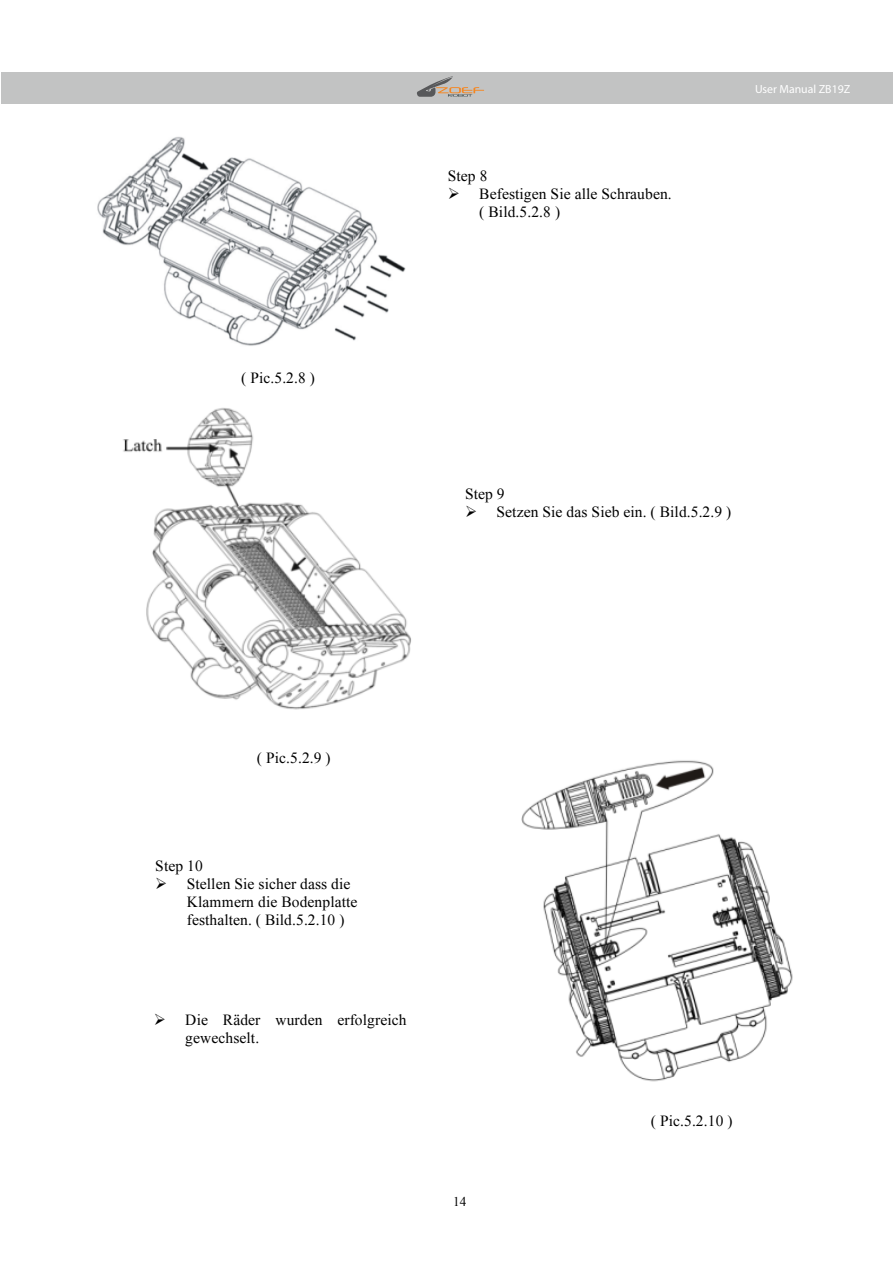
<style>
.page{position:relative;width:893px;height:1263px;background:#fff}
.page>*{position:absolute;margin:0;border:0;box-sizing:border-box;transform-origin:0 0}
.t1{font:15.45px/18.1px "Times New Roman";letter-spacing:.01em;color:#000}
.t2{font:13.35px "Times New Roman";color:#000}
.t3{font:11.85px "Myriad Pro";color:#fff}
</style>
<div class="page">
<img style="left:97px;top:136px;width:309px;height:210px">
<img style="left:123px;top:408px;width:288px;height:302px">
<img style="left:521px;top:760px;width:272px;height:322px">
<div style="left:1px;top:72px;width:891px;height:32px;background:#c2c3c3"></div>
<svg style="left:417px;top:76px;width:67px;height:21px"></svg>
<p class="t1" style="left:241px;top:369px;width:75px">( Pic.5.2.8 )</p>
<p class="t1" style="left:479px;top:166px;width:194px;text-indent:-32px">Step 8<br>Befestigen Sie alle Schrauben. ( Bild.5.2.8 )</p>
<p class="t3" style="left:755px;top:82px;width:97px">User Manual ZB19Z</p>
<p class="t1" style="left:496px;top:484px;width:236px;text-indent:-32px">Step 9<br>Setzen Sie das Sieb ein. ( Bild.5.2.9 )</p>
<p class="t1" style="left:257px;top:749px;width:75px">( Pic.5.2.9 )</p>
<p class="t1" style="left:187px;top:856px;width:172px;text-indent:-32px">Step 10<br>Stellen Sie sicher dass die<br>Klammern die Bodenplatte festhalten. ( Bild.5.2.10 )</p>
<p class="t1" style="left:185px;top:1011px;width:223px">Die Räder wurden erfolgreich gewechselt.</p>
<p class="t2" style="left:453px;top:1193px;width:15px">14</p>
<p class="t1" style="left:651px;top:1111px;width:83px">( Pic.5.2.10 )</p>
</div>
